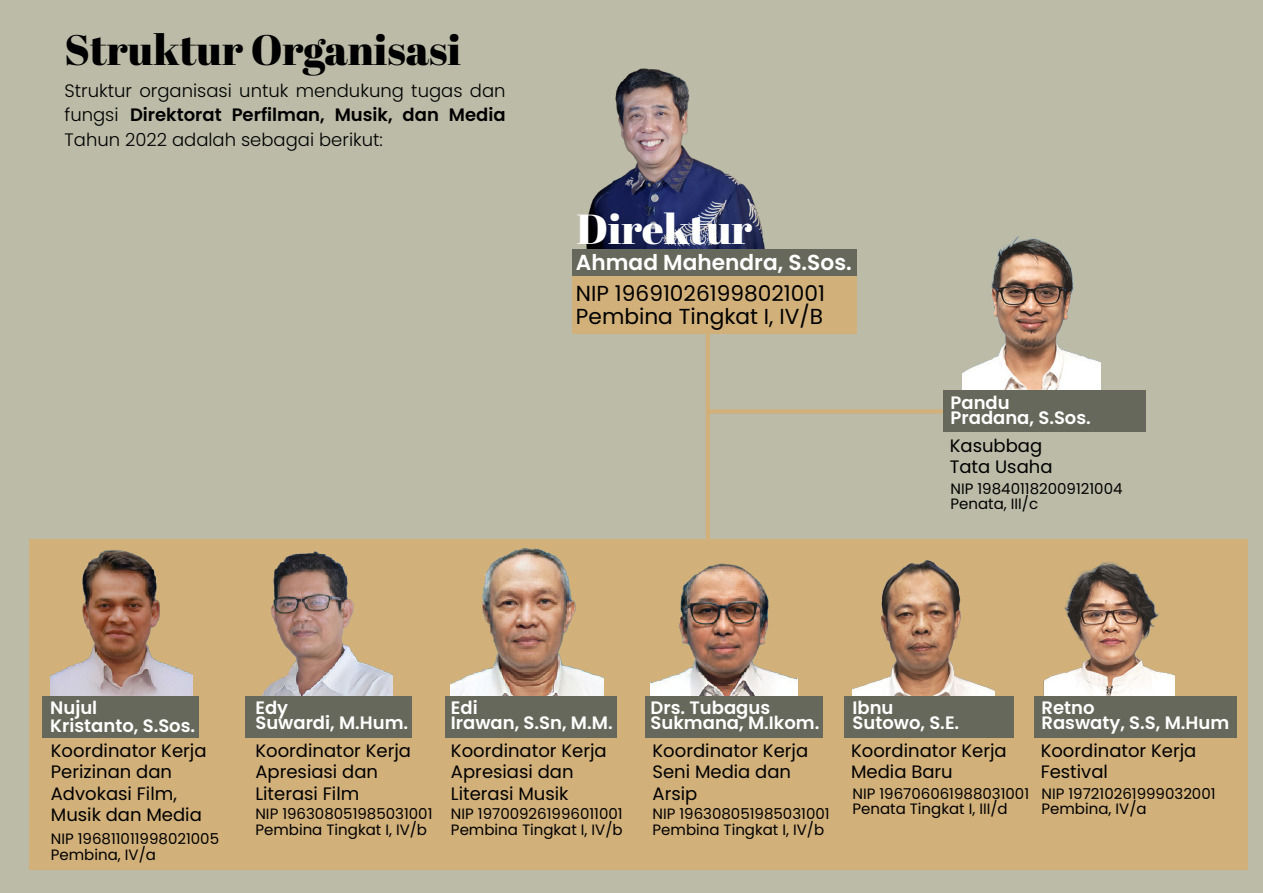
<style>
.page{position:relative;width:1263px;height:893px;background:#bbbba8}
.page>*{position:absolute;margin:0;border:0;box-sizing:border-box;transform-origin:0 0}
.t1{font:42.6px "Abril Fatface";color:#000}
.t2{font:42px "Abril Fatface";color:#fff}
.t3{font:21.75px/22.8px "Poppins";color:#000}
.t4{font:600 21.75px "Poppins";color:#fff}
.t5{font:18px/21.6px "Poppins";color:#000}
.t6{font:600 18px/15.6px "Poppins";color:#fff}
.t7{font:300 18px/24.6px "Poppins";color:#000;text-align:justify}
.t8{font:15px/15.6px "Poppins";color:#000}
.s1{font-weight:600}
</style>
<div class="page">
<div style="left:29px;top:539px;width:1219px;height:331px;background:#d1b07a"></div>
<img style="left:586px;top:68px;width:179px;height:181px">
<img style="left:50px;top:550px;width:143px;height:146px">
<img style="left:651px;top:563px;width:146px;height:133px">
<div style="left:42px;top:696px;width:157px;height:41px;background:#66685b"></div>
<div style="left:572px;top:249px;width:285px;height:28px;background:#66685b"></div>
<div style="left:572px;top:276px;width:285px;height:58px;background:#d1b07a"></div>
<img style="left:262px;top:551px;width:131px;height:145px">
<img style="left:451px;top:548px;width:152px;height:148px">
<div style="left:246px;top:696px;width:166px;height:41px;background:#66685b"></div>
<div style="left:445px;top:696px;width:171px;height:41px;background:#66685b"></div>
<div style="left:645px;top:696px;width:178px;height:41px;background:#66685b"></div>
<img style="left:852px;top:561px;width:142px;height:135px">
<img style="left:1043px;top:561px;width:131px;height:135px">
<div style="left:845px;top:696px;width:169px;height:41px;background:#66685b"></div>
<div style="left:1034px;top:696px;width:202px;height:41px;background:#66685b"></div>
<hr style="left:706px;top:331px;width:4px;height:213px;background:#d1b07a">
<div style="left:708px;top:409px;width:238px;height:5px;background:#d1b07a"></div>
<img style="left:962px;top:236px;width:138px;height:155px">
<div style="left:943px;top:391px;width:203px;height:41px;background:#66685b"></div>
<h1 class="t1" style="left:64px;top:20px;width:398px">Struktur Organisasi</h1>
<p class="t7" style="left:64px;top:78px;width:443px">Struktur organisasi untuk mendukung tugas dan fungsi <span class="s1">Direktorat Perfilman, Musik, dan Media </span>Tahun 2022 adalah sebagai berikut:</p>
<h2 class="t2" style="left:577px;top:200px;width:177px">Direktur</h2>
<h3 class="t4" style="left:576px;top:250px;width:277px">Ahmad Mahendra, S.Sos.</h3>
<h3 class="t3" style="left:576px;top:282px;width:251px">NIP 196910261998021001<br>Pembina Tingkat I, IV/B</h3>
<p class="t6" style="left:950px;top:395px;width:142px">Pandu<br>Pradana, S.Sos.</p>
<p class="t5" style="left:950px;top:435px;width:104px">Kasubbag<br>Tata Usaha</p>
<p class="t8" style="left:950px;top:481px;width:173px">NIP 198401182009121004<br>Penata, III/c</p>
<p class="t6" style="left:50px;top:698px;width:147px;line-height:18.6px">Nujul<br>Kristanto, S.Sos.</p>
<p class="t5" style="left:51px;top:740px;width:157px">Koordinator Kerja<br>Perizinan dan<br>Advokasi Film,<br>Musik dan Media</p>
<p class="t8" style="left:51px;top:831px;width:170px">NIP 196811011998021005<br>Pembina, IV/a</p>
<p class="t6" style="left:255px;top:700px;width:154px">Edy<br>Suwardi, M.Hum.</p>
<p class="t6" style="left:451px;top:700px;width:163px">Edi<br>Irawan, S.Sn, M.M.</p>
<p class="t6" style="left:651px;top:700px;width:170px">Drs. Tubagus<br>Sukmana, M.Ikom.</p>
<p class="t6" style="left:852px;top:700px;width:108px">Ibnu<br>Sutowo, S.E.</p>
<p class="t6" style="left:1041px;top:700px;width:189px">Retno<br>Raswaty, S.S, M.Hum</p>
<p class="t5" style="left:255px;top:740px;width:157px">Koordinator Kerja<br>Apresiasi dan<br>Literasi Film</p>
<p class="t5" style="left:451px;top:740px;width:157px">Koordinator Kerja<br>Apresiasi dan<br>Literasi Musik</p>
<p class="t5" style="left:652px;top:740px;width:157px">Koordinator Kerja<br>Seni Media dan<br>Arsip</p>
<p class="t5" style="left:851px;top:740px;width:157px">Koordinator Kerja<br>Media Baru</p>
<p class="t5" style="left:1041px;top:740px;width:157px">Koordinator Kerja<br>Festival</p>
<p class="t8" style="left:852px;top:786px;width:178px">NIP 196706061988031001<br>Penata Tingkat I, III/d</p>
<p class="t8" style="left:1041px;top:786px;width:176px">NIP 197210261999032001<br>Pembina, IV/a</p>
<p class="t8" style="left:255px;top:806px;width:179px">NIP 196308051985031001<br>Pembina Tingkat I, IV/b</p>
<p class="t8" style="left:451px;top:806px;width:173px">NIP 197009261996011001<br>Pembina Tingkat I, IV/b</p>
<p class="t8" style="left:652px;top:806px;width:179px">NIP 196308051985031001<br>Pembina Tingkat I, IV/b</p>
</div>
